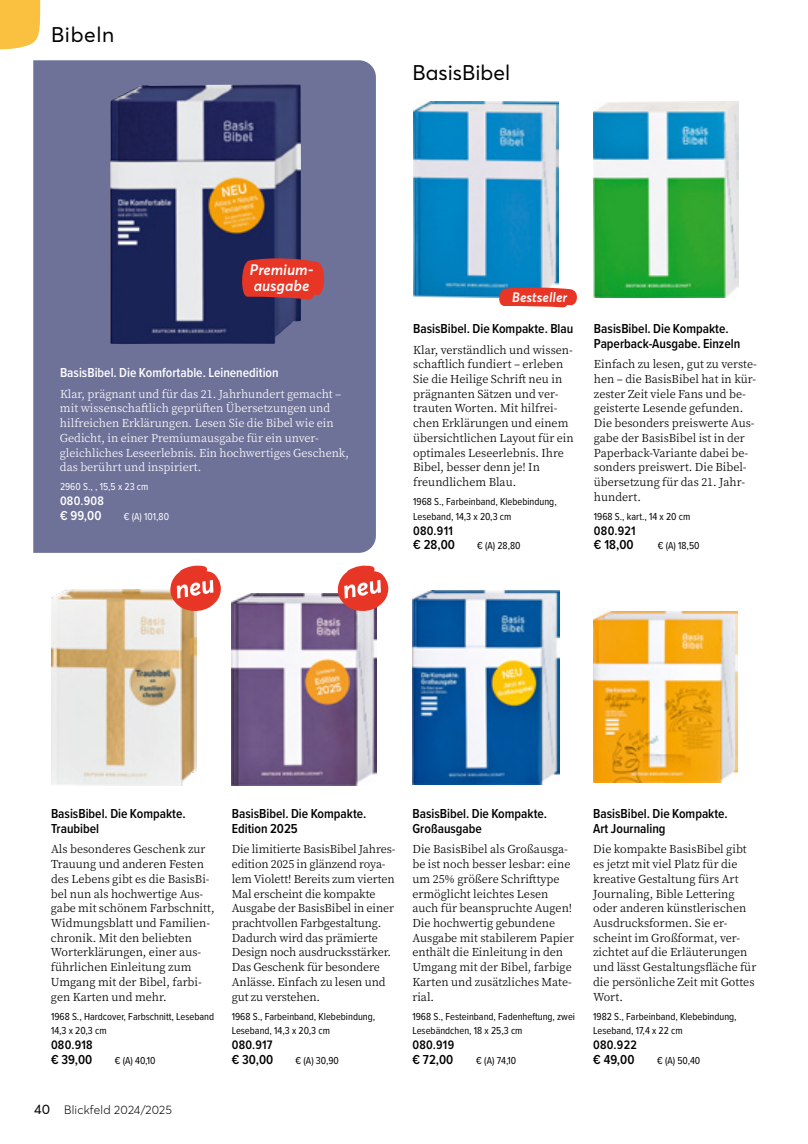
<style>
.page{position:relative;width:808px;height:1144px;background:#fff}
.page>*{position:absolute;margin:0;border:0;box-sizing:border-box;transform-origin:0 0}
.t1{font:21px "Averta";color:#000}
.t2{font:italic 600 15px/16.5px "Averta";color:#fff}
.t3{font:600 13.5px/14.7px "Proxima Nova Cond";color:#000}
.t4{font:600 13.5px "Proxima Nova Cond";color:#fff}
.t5{font:italic 600 13.5px "Averta";color:#fff}
.t6{font:600 12.75px "Proxima Nova Cond";letter-spacing:.02em;color:#000}
.t7{font:600 12.75px "Proxima Nova Cond";letter-spacing:.02em;color:#fff}
.t8{font:12px/14.7px "Source Serif Variable";color:#000}
.t9{font:12px/14.7px "Source Serif Variable";color:#fff}
.t10{font:300 12px "Averta";letter-spacing:.015em;color:#000}
.t11{font:10.5px/14.7px "Proxima Nova Cond";color:#000}
.t12{font:10.5px "Proxima Nova Cond";color:#fff}
.s1{font-weight:400;font-size:13.5px}
</style>
<div class="page">
<div style="left:33px;top:60px;width:343px;height:493px;background:#6e7198"></div>
<img style="left:413px;top:101px;width:145px;height:197px">
<svg style="left:497px;top:287px;width:80px;height:21px;background:#e0564b"></svg>
<img style="left:594px;top:102px;width:145px;height:196px">
<img style="left:110px;top:85px;width:191px;height:259px">
<svg style="left:240px;top:257px;width:87px;height:43px;background:#c53935"></svg>
<img style="left:412px;top:590px;width:147px;height:194px">
<img style="left:593px;top:612px;width:144px;height:170px">
<img style="left:51px;top:590px;width:145px;height:196px">
<img style="left:232px;top:593px;width:145px;height:193px">
<svg style="left:338px;top:566px;width:50px;height:45px"></svg>
<svg style="left:170px;top:566px;width:51px;height:45px"></svg>
<svg style="left:0;top:0;width:41px;height:50px;background:#fac754"></svg>
<h1 class="t1" style="left:51px;top:20px;width:65px">Bibeln</h1>
<h1 class="t1" style="left:412px;top:58px;width:99px">BasisBibel</h1>
<p class="t2" style="left:249px;top:261px;width:66px">Premium&shy;ausgabe</p>
<p class="t4" style="left:60px;top:362px;width:220px">BasisBibel. Die Komfortable. Leinenedition</p>
<p class="t9" style="left:60px;top:386px;width:291px">Klar, prägnant und für das 21. Jahrhundert gemacht – mit wissenschaftlich geprüften Übersetzungen und hilfreichen Erklärungen. Lesen Sie die Bibel wie ein Gedicht, in einer Premiumausgabe für ein unver&shy;gleichliches Leseerlebnis. Ein hochwertiges Geschenk, das berührt und inspiriert.</p>
<p class="t12" style="left:60px;top:479px;width:90px">2960 S., , 15,5 x 23 cm</p>
<p class="t7" style="left:60px;top:491px;width:45px">080.908</p>
<p class="t4" style="left:60px;top:505px;width:43px">€ 99,00</p>
<p class="t12" style="left:124px;top:509px;width:47px">€ (A) 101,80</p>
<p class="t5" style="left:512px;top:287px;width:57px">Bestseller</p>
<p class="t3" style="left:413px;top:321px;width:162px">BasisBibel. Die Kompakte. Blau</p>
<p class="t8" style="left:413px;top:342px;width:162px">Klar, verständlich und wissen&shy;schaftlich fundiert – erleben<br>Sie die Heilige Schrift neu in prägnanten Sätzen und ver&shy;trauten Worten. Mit hilfrei&shy;chen Erklärungen und einem übersichtlichen Layout für ein optimales Leseerlebnis. Ihre<br>Bibel, besser denn je! In freundlichem Blau.</p>
<p class="t11" style="left:413px;top:494px;width:145px">1968 S., Farbeinband, Klebebindung,<br>Leseband, 14,3 x 20,3 cm</p>
<p class="t6" style="left:413px;top:521px;width:41px">080.911</p>
<p class="t3" style="left:413px;top:537px;width:43px">€ 28,00</p>
<p class="t11" style="left:477px;top:538px;width:45px">€ (A) 28,80</p>
<p class="t3" style="left:594px;top:321px;width:148px">BasisBibel. Die Kompakte.<br>Paperback-Ausgabe. Einzeln</p>
<p class="t8" style="left:594px;top:357px;width:165px">Einfach zu lesen, gut zu verste&shy;hen – die BasisBibel hat in kür&shy;zester Zeit viele Fans und be&shy;geisterte Lesende gefunden.<br>Die besonders preiswerte Aus&shy;gabe der BasisBibel ist in der<br>Paperback-Variante dabei be&shy;sonders preiswert. Die Bibel&shy;übersetzung für das 21. Jahr&shy;hundert.</p>
<p class="t11" style="left:594px;top:508px;width:98px">1968 S., kart., 14 x 20 cm</p>
<p class="t6" style="left:594px;top:521px;width:43px">080.921</p>
<p class="t3" style="left:594px;top:537px;width:41px">€ 18,00</p>
<p class="t11" style="left:658px;top:538px;width:43px">€ (A) 18,50</p>
<p class="t3" style="left:51px;top:806px;width:136px">BasisBibel. Die Kompakte.<br>Traubibel</p>
<p class="t8" style="left:51px;top:842px;width:165px">Als besonderes Geschenk zur<br>Trauung und anderen Festen des Lebens gibt es die BasisBi&shy;bel nun als hochwertige Aus&shy;gabe mit schönem Farbschnitt,<br>Widmungsblatt und Familien&shy;chronik. Mit den beliebten<br>Worterklärungen, einer aus&shy;führlichen Einleitung zum<br>Umgang mit der Bibel, farbi&shy;gen Karten und mehr.</p>
<p class="t11" style="left:51px;top:1008px;width:165px">1968 S., Hardcover, Farbschnitt, Leseband<br>14,3 x 20,3 cm</p>
<p class="t6" style="left:51px;top:1035px;width:43px">080.918</p>
<p class="t3" style="left:51px;top:1051px;width:43px">€ 39,00</p>
<p class="t11" style="left:115px;top:1052px;width:42px">€ (A) 40,10</p>
<p class="t10" style="left:34px;top:1101px;width:139px"><span class="s1">40</span> Blickfeld 2024/2025</p>
<p class="t3" style="left:232px;top:806px;width:136px">BasisBibel. Die Kompakte.<br>Edition 2025</p>
<p class="t8" style="left:232px;top:842px;width:165px">Die limitierte BasisBibel Jahres&shy;edition 2025 in glänzend roya&shy;lem Violett! Bereits zum vierten<br>Mal erscheint die kompakte<br>Ausgabe der BasisBibel in einer prachtvollen Farbgestaltung.<br>Dadurch wird das prämierte<br>Design noch ausdrucksstärker.<br>Das Geschenk für besondere<br>Anlässe. Einfach zu lesen und gut zu verstehen.</p>
<p class="t11" style="left:232px;top:1008px;width:145px">1968 S., Farbeinband, Klebebindung,<br>Leseband, 14,3 x 20,3 cm</p>
<p class="t6" style="left:232px;top:1035px;width:42px">080.917</p>
<p class="t3" style="left:232px;top:1051px;width:43px">€ 30,00</p>
<p class="t11" style="left:296px;top:1052px;width:45px">€ (A) 30,90</p>
<p class="t3" style="left:412px;top:806px;width:136px">BasisBibel. Die Kompakte.<br>Großausgabe</p>
<p class="t8" style="left:412px;top:842px;width:163px">Die BasisBibel als Großausga&shy;be ist noch besser lesbar: eine um 25% größere Schrifttype ermöglicht leichtes Lesen auch für beanspruchte Augen!<br>Die hochwertig gebundene<br>Ausgabe mit stabilerem Papier enthält die Einleitung in den<br>Umgang mit der Bibel, farbige<br>Karten und zusätzliches Mate&shy;rial.</p>
<p class="t11" style="left:412px;top:1008px;width:164px">1968 S., Festeinband, Fadenheftung, zwei<br>Lesebändchen, 18 x 25,3 cm</p>
<p class="t6" style="left:412px;top:1035px;width:43px">080.919</p>
<p class="t3" style="left:412px;top:1051px;width:42px">€ 72,00</p>
<p class="t11" style="left:476px;top:1052px;width:41px">€ (A) 74,10</p>
<p class="t3" style="left:593px;top:806px;width:136px">BasisBibel. Die Kompakte.<br>Art Journaling</p>
<p class="t8" style="left:593px;top:842px;width:165px">Die kompakte BasisBibel gibt es jetzt mit viel Platz für die kreative Gestaltung fürs Art<br>Journaling, Bible Lettering oder anderen künstlerischen<br>Ausdrucksformen. Sie er&shy;scheint im Großformat, ver&shy;zichtet auf die Erläuterungen und lässt Gestaltungsfläche für die persönliche Zeit mit Gottes<br>Wort.</p>
<p class="t11" style="left:593px;top:1008px;width:145px">1982 S., Farbeinband, Klebebindung,<br>Leseband, 17,4 x 22 cm</p>
<p class="t6" style="left:593px;top:1035px;width:45px">080.922</p>
<p class="t3" style="left:593px;top:1051px;width:43px">€ 49,00</p>
<p class="t11" style="left:657px;top:1052px;width:45px">€ (A) 50,40</p>
</div>
